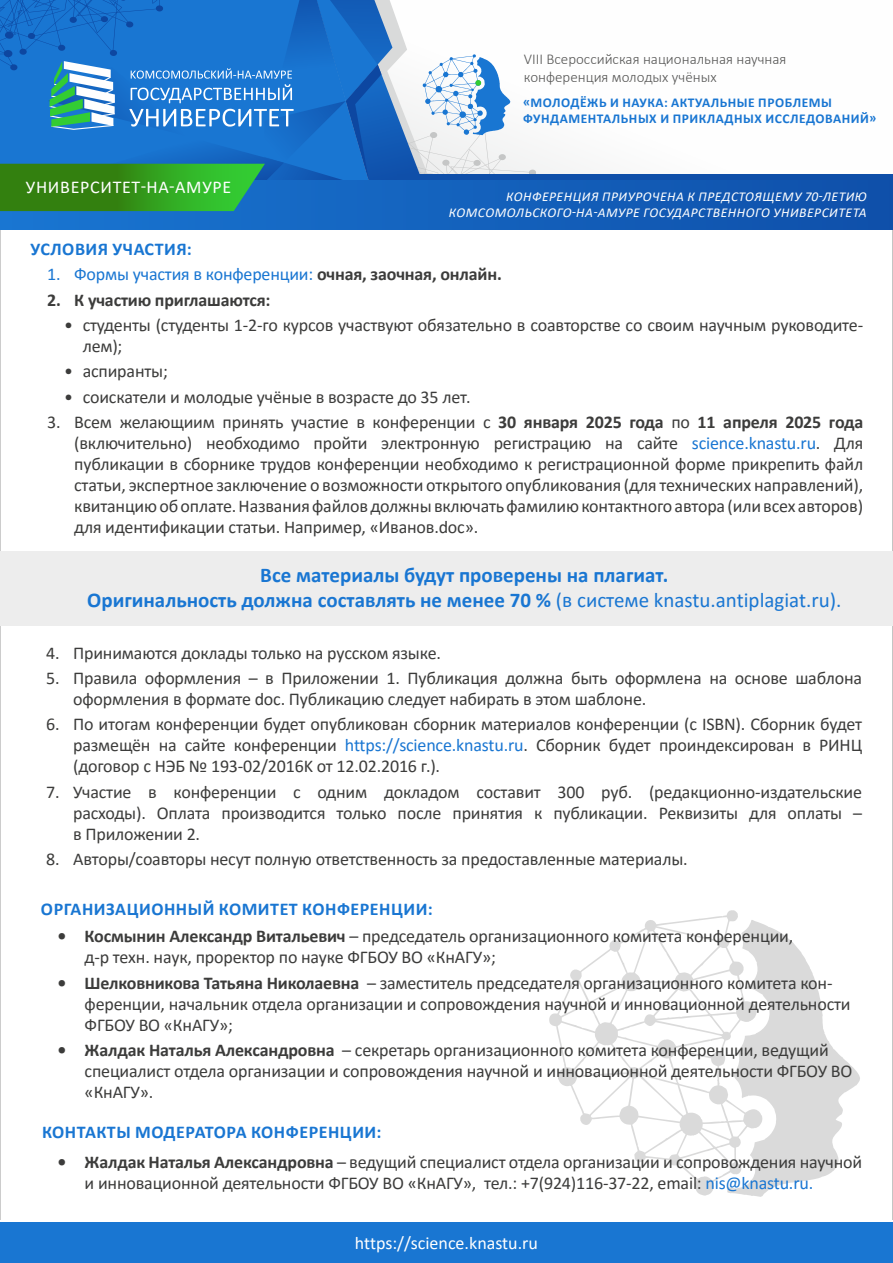
<style>
.page{position:relative;width:893px;height:1263px;background:#fff}
.page>*{position:absolute;margin:0;border:0;box-sizing:border-box;transform-origin:0 0}
.t1{font:700 21px/25.2px "Calibri";color:#1976d2;text-align:center}
.t2{font:18px/21px "Calibri";letter-spacing:-.01em;color:#3c3c3b}
.t3{font:700 18px "Calibri";letter-spacing:.03em;color:#1976d2}
.t4{font:18px "Calibri";letter-spacing:-.01em;color:#1976d2}
.t5{font:18px "Calibri";color:#fff}
.t6{font:700 18px "Calibri";letter-spacing:-.01em;color:#3c3c3b}
.t7{font:18px "Calibri";letter-spacing:.04em;color:#fff}
.t8{font:300 15px/18px "Calibri";color:#575756}
.t9{font:italic 13.5px/16.2px "Calibri";letter-spacing:.04em;color:#fff;text-align:right}
.t10{font:700 13.5px/16.2px "Calibri";letter-spacing:.04em;color:#1976d2}
.s1{font-weight:700;color:#3c3c3b}
.s2{font-weight:700}
.s3{color:#1976d2}
.s4{font-weight:400}
</style>
<div class="page">
<div style="left:398px;top:174px;width:495px;height:8px;background:#0f4fa9"></div>
<svg style="left:549px;top:910px;width:311px;height:287px"></svg>
<div style="left:736px;top:1001px;width:21px;height:20px;background:#dadada;border-radius:50%"></div>
<div style="left:0;top:551px;width:893px;height:74px;background:#ededed"></div>
<div style="left:0;top:1222px;width:893px;height:41px;background:#1976d2"></div>
<div style="left:0;top:181px;width:893px;height:48px;background:linear-gradient(to right,#1976d0,#0f4faa)"></div>
<svg style="left:0;top:0;width:536px;height:211px"></svg>
<p class="t7" style="left:26px;top:174px;width:207px">УНИВЕРСИТЕТ-НА-АМУРЕ</p>
<p class="t8" style="left:524px;top:50px;width:264px">VIII Всероссийская национальная научная конференция молодых учёных</p>
<p class="t10" style="left:523px;top:94px;width:355px">«МОЛОДЁЖЬ И НАУКА: АКТУАЛЬНЫЕ ПРОБЛЕМЫ<br>ФУНДАМЕНТАЛЬНЫХ И ПРИКЛАДНЫХ ИССЛЕДОВАНИЙ»</p>
<p class="t9" style="left:449px;top:188px;width:419px">КОНФЕРЕНЦИЯ ПРИУРОЧЕНА К ПРЕДСТОЯЩЕМУ 70-ЛЕТИЮ<br>КОМСОМОЛЬСКОГО-НА-АМУРЕ ГОСУДАРСТВЕННОГО УНИВЕРСИТЕТА</p>
<p class="t3" style="left:31px;top:237px;width:163px">УСЛОВИЯ УЧАСТИЯ:</p>
<p class="t4" style="left:47px;top:262px;width:456px">1. Формы участия в конференции: <span class="s1">очная, заочная, онлайн.</span></p>
<p class="t6" style="left:47px;top:287px;width:225px">2. К участию приглашаются:</p>
<p class="t2" style="left:83px;top:314px;width:782px;text-indent:-19px">• студенты (студенты 1-2-го курсов участвуют обязательно в соавторстве со своим научным руководите&shy;лем);</p>
<p class="t2" style="left:64px;top:360px;width:105px">• аспиранты;</p>
<p class="t2" style="left:64px;top:386px;width:408px">• соискатели и молодые учёные в возрасте до 35 лет.</p>
<p class="t2" style="left:74px;top:411px;width:790px;text-align:justify;text-indent:-27px">3. Всем желающиим принять участие в конференции с <span class="s2">30 января 2025 года</span> по <span class="s2">11 апреля 2025 года </span>(включительно) необходимо пройти электронную регистрацию на сайте <span class="s3">science.knastu.ru</span>. Для публикации в сборнике трудов конференции необходимо к регистрационной форме прикрепить файл статьи, экспертное заключение о возможности открытого опубликования (для технических направлений), квитанцию об оплате. Названия файлов должны включать фамилию контактного автора (или всех авторов) для идентификации статьи. Например, «Иванов.doc».</p>
<p class="t1" style="left:87px;top:561px;width:756px">Все материалы будут проверены на плагиат.<br>Оригинальность должна составлять не менее 70 % <span class="s4">(в системе knastu.antiplagiat.ru).</span></p>
<p class="t2" style="left:46px;top:642px;width:396px">4. Принимаются доклады только на русском языке.</p>
<p class="t2" style="left:73px;top:667px;width:790px;text-indent:-27px">5. Правила оформления – в Приложении 1. Публикация должна быть оформлена на основе шаблона оформления в формате doc. Публикацию следует набирать в этом шаблоне.</p>
<p class="t2" style="left:73px;top:713px;width:790px;text-align:justify;text-indent:-27px">6. По итогам конференции будет опубликован сборник материалов конференции (с ISBN). Сборник будет размещён на сайте конференции <span class="s3">https://science.knastu.ru</span>. Сборник будет проиндексирован в РИНЦ (договор с НЭБ № 193-02/2016K от 12.02.2016 г.).</p>
<p class="t2" style="left:73px;top:781px;width:790px;text-align:justify;text-indent:-27px">7. Участие в конференции с одним докладом составит 300 руб. (редакционно-издательские расходы). Оплата производится только после принятия к публикации. Реквизиты для оплаты – в Приложении 2.</p>
<p class="t2" style="left:46px;top:848px;width:643px">8. Авторы/соавторы несут полную ответственность за предоставленные материалы.</p>
<p class="t3" style="left:41px;top:896px;width:393px">ОРГАНИЗАЦИОННЫЙ КОМИТЕТ КОНФЕРЕНЦИИ:</p>
<p class="t2" style="left:85px;top:925px;width:710px;text-indent:-27px"><span class="s2">• Космынин Александр Витальевич</span> – председатель организационного комитета конференции, д-р техн. наук, проректор по науке ФГБОУ ВО «КнАГУ»;</p>
<p class="t2" style="left:85px;top:972px;width:767px;text-indent:-27px"><span class="s2">• Шелковникова Татьяна Николаевна</span> – заместитель председателя организационного комитета кон&shy;ференции, начальник отдела организации и сопровождения научной и инновационной деятельности<br>ФГБОУ ВО «КнАГУ»;</p>
<p class="t2" style="left:85px;top:1039px;width:769px;text-indent:-27px"><span class="s2">• Жалдак Наталья Александровна</span> – секретарь организационного комитета конференции, ведущий специалист отдела организации и сопровождения научной и инновационной деятельности ФГБОУ ВО «КнАГУ».</p>
<p class="t3" style="left:42px;top:1119px;width:341px">КОНТАКТЫ МОДЕРАТОРА КОНФЕРЕНЦИИ:</p>
<p class="t2" style="left:85px;top:1151px;width:779px;text-indent:-27px"><span class="s2">• Жалдак Наталья Александровна</span> – ведущий специалист отдела организации и сопровождения научной и инновационной деятельности ФГБОУ ВО «КнАГУ», тел.: +7(924)116-37-22, email: <span class="s3">nis@knastu.ru.</span></p>
<p class="t5" style="left:355px;top:1230px;width:185px">https://science.knastu.ru</p>
</div>
